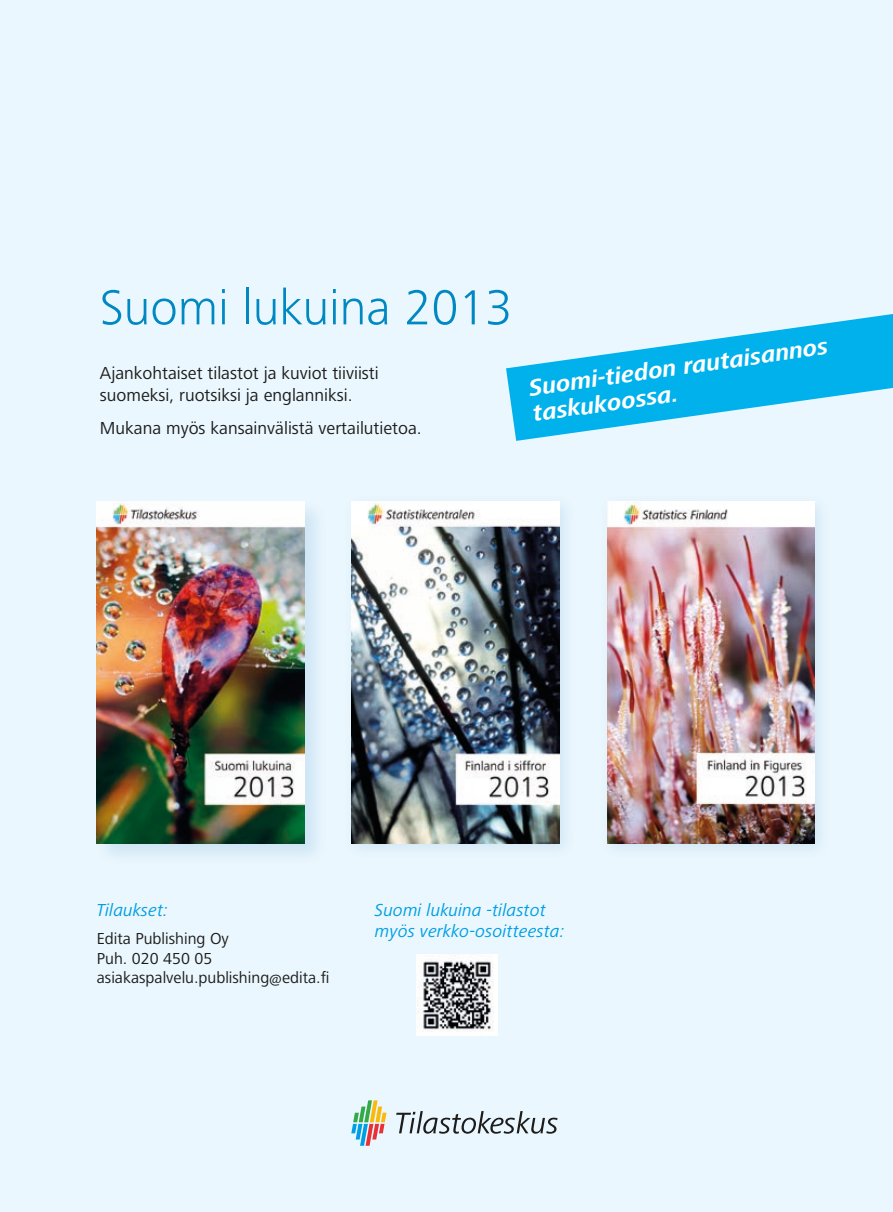
<style>
.page{position:relative;width:893px;height:1212px;background:#ebf7fe}
.page>*{position:absolute;margin:0;border:0;box-sizing:border-box;transform-origin:0 0}
.t1{font:300 51px "Frutiger Next LT";color:#0088c2}
.t2{font:italic 700 24px/25.5px "Frutiger Next LT";color:#fff}
.t3{font:18px/21.6px "Frutiger Next LT";color:#1d1d1b}
.t4{font:italic 18px/21.6px "Frutiger Next LT";color:#009fe3}
.t5{font:16.5px/19.8px "Frutiger Next LT";color:#1d1d1b}
</style>
<div class="page">
<svg style="left:506px;top:314px;width:387px;height:127px;fill:#00b1eb"></svg>
<svg style="left:351px;top:1100px;width:35px;height:46px"></svg>
<svg style="left:396px;top:1111px;width:162px;height:23px"></svg>
<div style="left:343px;top:493px;width:234px;height:368px;background:#0069b4;opacity:.12"></div>
<img style="left:352px;top:502px;width:208px;height:341px">
<div style="left:598px;top:493px;width:234px;height:368px;background:#0069b4;opacity:.12"></div>
<img style="left:607px;top:502px;width:207px;height:341px">
<div style="left:94px;top:499px;width:235px;height:368px;background:#0069b4;opacity:.12"></div>
<img style="left:97px;top:502px;width:208px;height:341px">
<img style="left:416px;top:954px;width:81px;height:82px">
<h1 class="t1" style="left:100px;top:279px;width:414px">Suomi lukuina 2013</h1>
<p class="t3" style="left:100px;top:362px;width:280px">Ajankohtaiset tilastot ja kuviot tiiviisti suomeksi, ruotsiksi ja englanniksi.</p>
<p class="t3" style="left:100px;top:418px;width:323px">Mukana myös kansainvälistä vertailutietoa.</p>
<h2 class="t2" style="left:528px;top:375px;width:303px;rotate:-8deg">Suomi-tiedon rautaisannos taskukoossa.</h2>
<p class="t4" style="left:97px;top:899px;width:73px">Tilaukset:</p>
<p class="t5" style="left:97px;top:928px;width:234px">Edita Publishing Oy<br>Puh. 020 450 05 asiakaspalvelu.publishing@edita.fi</p>
<p class="t4" style="left:375px;top:899px;width:191px">Suomi lukuina -tilastot myös verkko-osoitteesta:</p>
</div>
